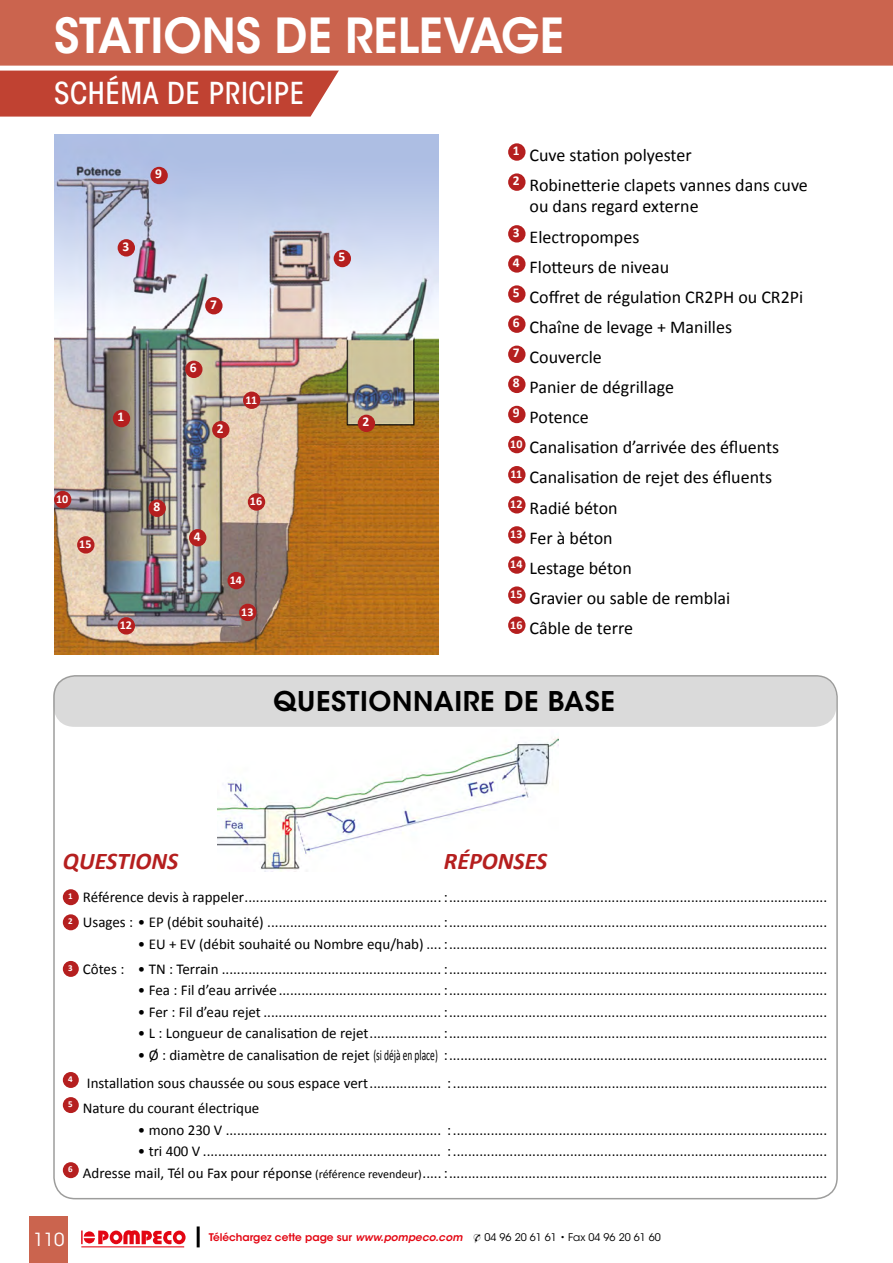
<style>
.page{position:relative;width:893px;height:1263px;background:#fff}
.page>*{position:absolute;margin:0;border:0;box-sizing:border-box;transform-origin:0 0}
.t1{font:600 48px "ITC Avant Garde Std";color:#fff;scale:.94 1}
.t2{font:500 condensed 30px "ITC Avant Garde Std";letter-spacing:.02em;color:#fff}
.t3{font:600 27px "ITC Avant Garde Std";letter-spacing:.02em;color:#000}
.t4{font:italic 700 24px "Calibri";color:#b51f1f}
.t5{font:18px/30.2px "Calibri";color:#000}
.t6{font:18px "ITC Avant Garde Std";color:#fff}
.t7{font:15px/25px "Calibri";color:#000;text-align:right}
.t8{font:700 13.5px "Calibri";color:#fff}
.t9{font:700 12px "Calibri";color:#fff}
.t10{font:10.5px "ITC Avant Garde Std";color:#000}
.s1{font-size:12px}
.s2{font-weight:600;color:#e30613}
.s3{font-weight:600;font-style:italic;color:#e30613}
.s4{font-family:"Monotype Sorts"}
</style>
<div class="page">
<img style="left:218px;top:738px;width:340px;height:134px">
<div style="left:0;top:0;width:893px;height:68px;background:#cb644e"></div>
<div style="left:30px;top:1216px;width:38px;height:47px;background:#cb644e"></div>
<hr style="left:197px;top:1226px;width:3px;height:21px;background:#000">
<svg style="left:0;top:70px;width:339px;height:47px;background:#c34d3e"></svg>
<hr style="left:0;top:66px;width:893px;height:4px;background:#fff">
<div style="left:53px;top:676px;width:783px;height:51px;background:#dadada;border-radius:21px"></div>
<div style="left:63px;top:889px;width:16px;height:16px;background:#b51f1f;border-radius:50%"></div>
<div style="left:63px;top:914px;width:16px;height:16px;background:#b51f1f;border-radius:50%"></div>
<div style="left:63px;top:961px;width:16px;height:16px;background:#b51f1f;border-radius:50%"></div>
<div style="left:63px;top:1072px;width:16px;height:16px;background:#b51f1f;border-radius:50%"></div>
<div style="left:63px;top:1097px;width:16px;height:16px;background:#b51f1f;border-radius:50%"></div>
<div style="left:63px;top:1162px;width:16px;height:16px;background:#b51f1f;border-radius:50%"></div>
<div style="left:508px;top:143px;width:17px;height:18px;background:#b51f1f;border-radius:50%"></div>
<div style="left:508px;top:173px;width:17px;height:18px;background:#b51f1f;border-radius:50%"></div>
<div style="left:508px;top:225px;width:17px;height:18px;background:#b51f1f;border-radius:50%"></div>
<div style="left:508px;top:255px;width:17px;height:18px;background:#b51f1f;border-radius:50%"></div>
<div style="left:508px;top:285px;width:17px;height:18px;background:#b51f1f;border-radius:50%"></div>
<div style="left:508px;top:315px;width:17px;height:18px;background:#b51f1f;border-radius:50%"></div>
<div style="left:508px;top:346px;width:17px;height:17px;background:#b51f1f;border-radius:50%"></div>
<div style="left:508px;top:376px;width:17px;height:17px;background:#b51f1f;border-radius:50%"></div>
<div style="left:508px;top:406px;width:17px;height:17px;background:#b51f1f;border-radius:50%"></div>
<div style="left:508px;top:436px;width:17px;height:17px;background:#b51f1f;border-radius:50%"></div>
<div style="left:508px;top:466px;width:17px;height:17px;background:#b51f1f;border-radius:50%"></div>
<div style="left:508px;top:496px;width:17px;height:17px;background:#b51f1f;border-radius:50%"></div>
<div style="left:508px;top:526px;width:17px;height:18px;background:#b51f1f;border-radius:50%"></div>
<div style="left:508px;top:556px;width:17px;height:18px;background:#b51f1f;border-radius:50%"></div>
<div style="left:508px;top:586px;width:17px;height:18px;background:#b51f1f;border-radius:50%"></div>
<div style="left:508px;top:616px;width:17px;height:18px;background:#b51f1f;border-radius:50%"></div>
<img style="left:54px;top:135px;width:384px;height:519px">
<div style="left:113px;top:410px;width:17px;height:17px;background:#b51f1f;border-radius:50%"></div>
<div style="left:212px;top:421px;width:17px;height:17px;background:#b51f1f;border-radius:50%"></div>
<div style="left:358px;top:415px;width:17px;height:17px;background:#b51f1f;border-radius:50%"></div>
<div style="left:118px;top:239px;width:17px;height:18px;background:#b51f1f;border-radius:50%"></div>
<div style="left:189px;top:529px;width:17px;height:17px;background:#b51f1f;border-radius:50%"></div>
<div style="left:334px;top:250px;width:17px;height:17px;background:#b51f1f;border-radius:50%"></div>
<div style="left:185px;top:361px;width:17px;height:17px;background:#b51f1f;border-radius:50%"></div>
<div style="left:205px;top:297px;width:18px;height:17px;background:#b51f1f;border-radius:50%"></div>
<div style="left:149px;top:499px;width:17px;height:18px;background:#b51f1f;border-radius:50%"></div>
<div style="left:150px;top:167px;width:18px;height:17px;background:#b51f1f;border-radius:50%"></div>
<div style="left:54px;top:491px;width:17px;height:17px;background:#b51f1f;border-radius:50%"></div>
<div style="left:243px;top:391px;width:17px;height:18px;background:#b51f1f;border-radius:50%"></div>
<div style="left:118px;top:617px;width:17px;height:18px;background:#b51f1f;border-radius:50%"></div>
<div style="left:239px;top:604px;width:17px;height:17px;background:#b51f1f;border-radius:50%"></div>
<div style="left:227px;top:572px;width:18px;height:17px;background:#b51f1f;border-radius:50%"></div>
<div style="left:77px;top:536px;width:17px;height:18px;background:#b51f1f;border-radius:50%"></div>
<div style="left:248px;top:493px;width:17px;height:18px;background:#b51f1f;border-radius:50%"></div>
<hr style="left:81px;top:1246px;width:103px;height:1px;background:#e30613">
<svg style="left:81px;top:1230px;width:105px;height:15px"></svg>
<h1 class="t1" style="left:54px;top:5px;width:544px">STATIONS DE RELEVAGE</h1>
<h2 class="t2" style="left:54px;top:75px;width:252px">SCHÉMA DE PRICIPE</h2>
<p class="t8" style="left:122px;top:238px;width:8px">3</p>
<p class="t8" style="left:155px;top:165px;width:8px">9</p>
<p class="t8" style="left:118px;top:408px;width:8px">1</p>
<p class="t9" style="left:56px;top:491px;width:14px">10</p>
<p class="t9" style="left:79px;top:536px;width:14px">15</p>
<p class="t8" style="left:153px;top:498px;width:8px">8</p>
<p class="t9" style="left:120px;top:617px;width:14px">12</p>
<p class="t8" style="left:210px;top:296px;width:8px">7</p>
<p class="t8" style="left:190px;top:359px;width:8px">6</p>
<p class="t8" style="left:217px;top:419px;width:8px">2</p>
<p class="t9" style="left:245px;top:392px;width:13px">11</p>
<p class="t8" style="left:194px;top:528px;width:8px">4</p>
<p class="t9" style="left:250px;top:494px;width:14px">16</p>
<p class="t9" style="left:230px;top:572px;width:14px">14</p>
<p class="t9" style="left:241px;top:604px;width:14px">13</p>
<p class="t8" style="left:338px;top:248px;width:8px">5</p>
<p class="t8" style="left:363px;top:413px;width:8px">2</p>
<p class="t5" style="left:513px;top:140px;width:296px"><sup>1</sup> Cuve station polyester<br><sup>2</sup> Robinetterie clapets vannes dans cuve</p>
<p class="t5" style="left:510px;top:191px;width:294px;text-indent:19px">ou dans regard externe<br><sup>3</sup> Electropompes<br><sup>4</sup> Flotteurs de niveau<br><sup>5</sup> Coffret de régulation CR2PH ou CR2Pi<br><sup>6</sup> Chaîne de levage + Manilles<br><sup>7</sup> Couvercle<br><sup>8</sup> Panier de dégrillage<br><sup>9</sup> Potence<br><sup>10</sup> Canalisation d’arrivée des éfluents<br><sup>11</sup> Canalisation de rejet des éfluents<br><sup>12</sup> Radié béton<br><sup>13</sup> Fer à béton<br><sup>14</sup> Lestage béton<br><sup>15</sup> Gravier ou sable de remblai<br><sup>16</sup> Câble de terre</p>
<h3 class="t3" style="left:273px;top:684px;width:343px">QUESTIONNAIRE DE BASE</h3>
<h3 class="t4" style="left:63px;top:845px;width:117px">QUESTIONS</h3>
<h3 class="t4" style="left:444px;top:845px;width:105px">RÉPONSES</h3>
<p class="t7" style="left:68px;top:885px;width:761px;text-align:left"><sup>1</sup> Référence devis à rappeler.................................................... :....................................................................................................<br><sup>2</sup> Usages : • EP (débit souhaité) .............................................. :....................................................................................................</p>
<p class="t7" style="left:68px;top:931px;width:761px">• EU + EV (débit souhaité ou Nombre equ/hab) .... :....................................................................................................<br><sup>3</sup> Côtes : • TN : Terrain .......................................................... :....................................................................................................</p>
<p class="t7" style="left:138px;top:978px;width:691px">• Fea : Fil d’eau arrivée........................................... :....................................................................................................</p>
<p class="t7" style="left:138px;top:999px;width:691px">• Fer : Fil d’eau rejet ............................................... :....................................................................................................</p>
<p class="t7" style="left:138px;top:1021px;width:691px">• L : Longueur de canalisation de rejet................... :....................................................................................................</p>
<p class="t7" style="left:68px;top:1041px;width:761px;line-height:28px">• Ø : diamètre de canalisation de rejet (si déjà en place) :....................................................................................................<br><sup>4</sup> Installation sous chaussée ou sous espace vert................... :...................................................................................................</p>
<p class="t7" style="left:68px;top:1095px;width:193px"><sup>5</sup> Nature du courant électrique</p>
<p class="t7" style="left:138px;top:1117px;width:691px">• mono 230 V ......................................................... :...................................................................................................</p>
<p class="t7" style="left:68px;top:1140px;width:761px;line-height:22px">• tri 400 V ............................................................... :...................................................................................................<br><sup>6</sup> Adresse mail, Tél ou Fax pour réponse <span class="s1">(référence revendeur)</span>..... :....................................................................................................</p>
<p class="t6" style="left:33px;top:1228px;width:33px">110</p>
<p class="t10" style="left:209px;top:1231px;width:454px"><span class="s2">Téléchargez cette page sur</span> <span class="s3">www.pompeco.com</span> <span class="s4">&amp;</span> 04 96 20 61 61 • Fax 04 96 20 61 60</p>
</div>
